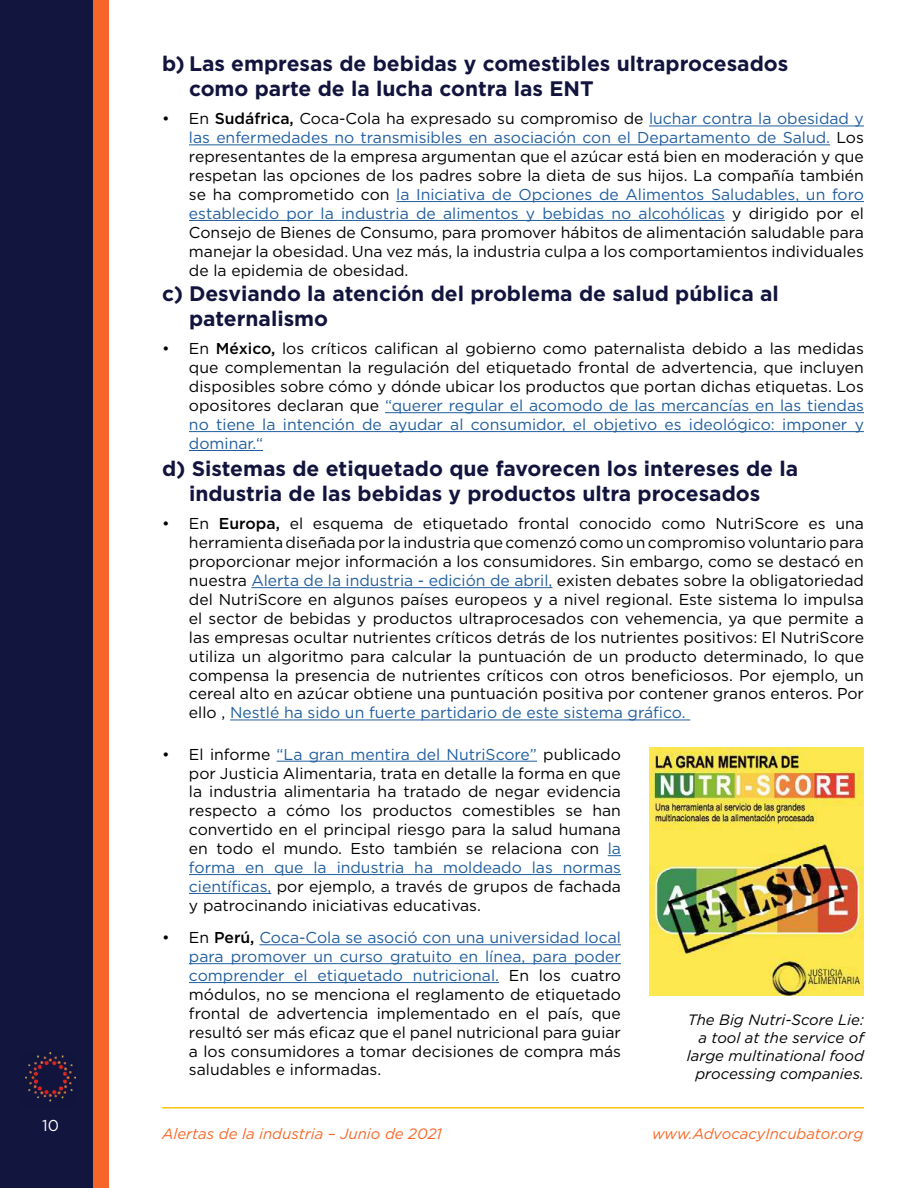
<style>
.page{position:relative;width:918px;height:1188px;background:#fff}
.page>*{position:absolute;margin:0;border:0;box-sizing:border-box;transform-origin:0 0}
.t1{font:700 21px/25.2px "Gotham";color:#12143e}
.t2{font:15.75px/18.9px "Gotham";color:#000;text-align:justify}
.t3{font:15.75px "Gotham";color:#fff}
.t4{font:italic 15px/18px "Gotham";color:#000;text-align:right}
.t5{font:italic 15px "Gotham";color:#f86827}
.s1{font-weight:500}
.s2{color:#215e9e}
</style>
<div class="page">
<div style="left:0;top:0;width:101px;height:1188px;background:#12153e"></div>
<div style="left:93px;top:0;width:16px;height:1188px;background:#f76628"></div>
<img style="left:25px;top:1053px;width:50px;height:49px">
<hr style="left:162px;top:1107px;width:702px;height:1px;background:#f8c515">
<hr style="left:649px;top:126px;width:215px;height:1px;background:#215e9e">
<hr style="left:189px;top:144px;width:641px;height:1px;background:#215e9e">
<hr style="left:396px;top:201px;width:468px;height:1px;background:#215e9e">
<hr style="left:189px;top:220px;width:536px;height:1px;background:#215e9e">
<hr style="left:385px;top:412px;width:479px;height:1px;background:#215e9e">
<hr style="left:189px;top:431px;width:675px;height:1px;background:#215e9e">
<hr style="left:189px;top:450px;width:74px;height:1px;background:#215e9e">
<hr style="left:251px;top:587px;width:301px;height:1px;background:#215e9e">
<hr style="left:230px;top:720px;width:460px;height:1px;background:#215e9e">
<hr style="left:277px;top:761px;width:260px;height:1px;background:#215e9e">
<svg style="left:608px;top:855px;width:13px;height:1px"></svg>
<hr style="left:189px;top:874px;width:432px;height:1px;background:#215e9e">
<hr style="left:189px;top:893px;width:82px;height:1px;background:#215e9e">
<hr style="left:259px;top:944px;width:362px;height:1px;background:#215e9e">
<hr style="left:189px;top:963px;width:432px;height:1px;background:#215e9e">
<hr style="left:189px;top:982px;width:310px;height:1px;background:#215e9e">
<img style="left:649px;top:747px;width:215px;height:209px">
<img style="left:649px;top:956px;width:215px;height:40px">
<p class="t3" style="left:42px;top:1115px;width:18px">10</p>
<h1 class="t1" style="left:189px;top:51px;width:601px;text-indent:-27px">b) Las empresas de bebidas y comestibles ultraprocesados como parte de la lucha contra las ENT</h1>
<p class="t2" style="left:189px;top:109px;width:677px;text-indent:-27px">• En <span class="s1">Sudáfrica,</span> Coca-Cola ha expresado su compromiso de <span class="s2">luchar contra la obesidad y las enfermedades no transmisibles en asociación con el Departamento de Salud.</span> Los representantes de la empresa argumentan que el azúcar está bien en moderación y que respetan las opciones de los padres sobre la dieta de sus hijos. La compañía también se ha comprometido con <span class="s2">la Iniciativa de Opciones de Alimentos Saludables, un foro establecido por la industria de alimentos y bebidas no alcohólicas</span> y dirigido por el Consejo de Bienes de Consumo, para promover hábitos de alimentación saludable para manejar la obesidad. Una vez más, la industria culpa a los comportamientos individuales de la epidemia de obesidad.</p>
<h1 class="t1" style="left:189px;top:281px;width:591px;text-indent:-27px">c) Desviando la atención del problema de salud pública al paternalismo</h1>
<p class="t2" style="left:189px;top:339px;width:677px;text-indent:-27px">• En <span class="s1">México,</span> los críticos califican al gobierno como paternalista debido a las medidas que complementan la regulación del etiquetado frontal de advertencia, que incluyen disposibles sobre cómo y dónde ubicar los productos que portan dichas etiquetas. Los opositores declaran que <span class="s2">“querer regular el acomodo de las mercancías en las tiendas no tiene la intención de ayudar al consumidor, el objetivo es ideológico: imponer y dominar.“</span></p>
<h1 class="t1" style="left:162px;top:456px;width:638px;text-align:center">d) Sistemas de etiquetado que favorecen los intereses de la industria de las bebidas y productos ultra procesados</h1>
<p class="t2" style="left:189px;top:514px;width:677px;text-indent:-27px">• En <span class="s1">Europa,</span> el esquema de etiquetado frontal conocido como NutriScore es una herramienta diseñada por la industria que comenzó como un compromiso voluntario para proporcionar mejor información a los consumidores. Sin embargo, como se destacó en nuestra <span class="s2">Alerta de la industria - edición de abril,</span> existen debates sobre la obligatoriedad del NutriScore en algunos países europeos y a nivel regional. Este sistema lo impulsa el sector de bebidas y productos ultraprocesados con vehemencia, ya que permite a las empresas ocultar nutrientes críticos detrás de los nutrientes positivos: El NutriScore utiliza un algoritmo para calcular la puntuación de un producto determinado, lo que compensa la presencia de nutrientes críticos con otros beneficiosos. Por ejemplo, un cereal alto en azúcar obtiene una puntuación positiva por contener granos enteros. Por ello , <span class="s2">Nestlé ha sido un fuerte partidario de este sistema gráfico.</span></p>
<p class="t2" style="left:189px;top:744px;width:434px;text-indent:-27px">• El informe <span class="s2">“La gran mentira del NutriScore”</span> publicado por Justicia Alimentaria, trata en detalle la forma en que la industria alimentaria ha tratado de negar evidencia respecto a cómo los productos comestibles se han convertido en el principal riesgo para la salud humana en todo el mundo. Esto también se relaciona con <span class="s2">la forma en que la industria ha moldeado las normas científicas,</span> por ejemplo, a través de grupos de fachada y patrocinando iniciativas educativas.</p>
<p class="t2" style="left:189px;top:928px;width:434px;text-indent:-27px">• En <span class="s1">Perú,</span> <span class="s2">Coca-Cola se asoció con una universidad local para promover un curso gratuito en línea, para poder comprender el etiquetado nutricional.</span> En los cuatro módulos, no se menciona el reglamento de etiquetado frontal de advertencia implementado en el país, que resultó ser más eficaz que el panel nutricional para guiar a los consumidores a tomar decisiones de compra más saludables e informadas.</p>
<p class="t4" style="left:687px;top:1010px;width:179px">The Big Nutri-Score Lie: a tool at the service of large multinational food processing companies.</p>
<p class="t5" style="left:162px;top:1124px;width:282px">Alertas de la industria – Junio de 2021</p>
<p class="t5" style="left:652px;top:1124px;width:213px">www.AdvocacyIncubator.org</p>
</div>
